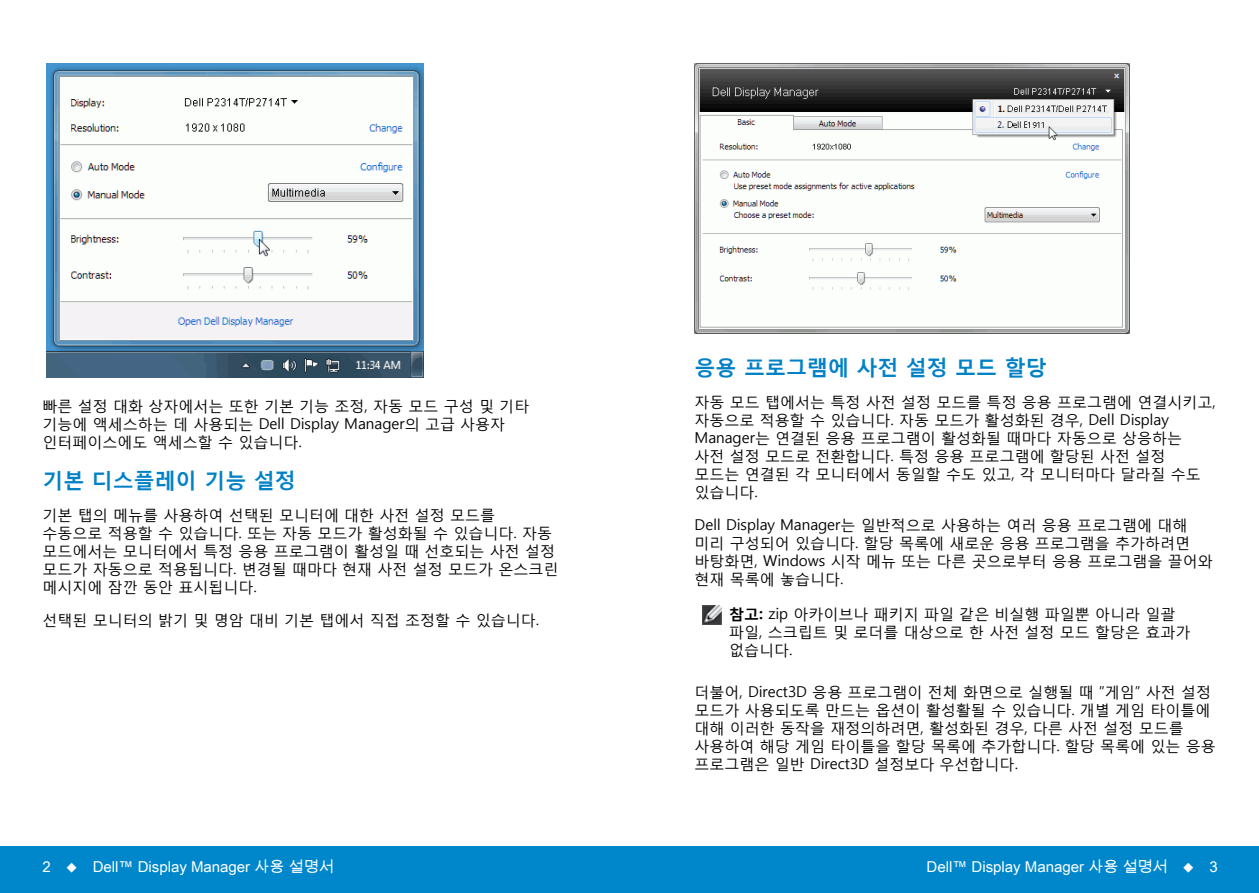
<style>
.page{position:relative;width:1259px;height:893px;background:#fff}
.page>*{position:absolute;margin:0;border:0;box-sizing:border-box;transform-origin:0 0}
.t1{font:700 21px "Malgun Gothic";color:#0081c6}
.t2{font:15px/18px "Malgun Gothic";color:#000}
.t3{font:15px "Arial Unicode MS";color:#fff}
.s1{font-weight:700}
</style>
<div class="page">
<div style="left:0;top:846px;width:629px;height:47px;background:#0087cb"></div>
<div style="left:629px;top:846px;width:630px;height:47px;background:#0087cb"></div>
<img style="left:47px;top:64px;width:376px;height:314px">
<img style="left:694px;top:64px;width:435px;height:270px">
<img style="left:702px;top:606px;width:20px;height:19px">
<p class="t2" style="left:43px;top:396px;width:488px">빠른 설정 대화 상자에서는 또한 기본 기능 조정, 자동 모드 구성 및 기타 기능에 액세스하는 데 사용되는 Dell Display Manager의 고급 사용자 인터페이스에도 액세스할 수 있습니다.</p>
<h1 class="t1" style="left:43px;top:467px;width:255px">기본 디스플레이 기능 설정</h1>
<p class="t2" style="left:43px;top:506px;width:517px">기본 탭의 메뉴를 사용하여 선택된 모니터에 대한 사전 설정 모드를 수동으로 적용할 수 있습니다. 또는 자동 모드가 활성화될 수 있습니다. 자동 모드에서는 모니터에서 특정 응용 프로그램이 활성일 때 선호되는 사전 설정 모드가 자동으로 적용됩니다. 변경될 때마다 현재 사전 설정 모드가 온스크린 메시지에 잠깐 동안 표시됩니다.</p>
<p class="t2" style="left:43px;top:611px;width:498px">선택된 모니터의 밝기 및 명암 대비 기본 탭에서 직접 조정할 수 있습니다.</p>
<h1 class="t1" style="left:694px;top:354px;width:353px">응용 프로그램에 사전 설정 모드 할당</h1>
<p class="t2" style="left:694px;top:393px;width:523px">자동 모드 탭에서는 특정 사전 설정 모드를 특정 응용 프로그램에 연결시키고, 자동으로 적용할 수 있습니다. 자동 모드가 활성화된 경우, Dell Display<br>Manager는 연결된 응용 프로그램이 활성화될 때마다 자동으로 상응하는 사전 설정 모드로 전환합니다. 특정 응용 프로그램에 할당된 사전 설정<br>모드는 연결된 각 모니터에서 동일할 수도 있고, 각 모니터마다 달라질 수도 있습니다.</p>
<p class="t2" style="left:694px;top:516px;width:520px">Dell Display Manager는 일반적으로 사용하는 여러 응용 프로그램에 대해 미리 구성되어 있습니다. 할당 목록에 새로운 응용 프로그램을 추가하려면 바탕화면, Windows 시작 메뉴 또는 다른 곳으로부터 응용 프로그램을 끌어와 현재 목록에 놓습니다.</p>
<p class="t2" style="left:729px;top:605px;width:463px"><span class="s1">참고:</span> zip 아카이브나 패키지 파일 같은 비실행 파일뿐 아니라 일괄 파일, 스크립트 및 로더를 대상으로 한 사전 설정 모드 할당은 효과가 없습니다.</p>
<p class="t2" style="left:694px;top:683px;width:523px">더불어, Direct3D 응용 프로그램이 전체 화면으로 실행될 때 “게임” 사전 설정 모드가 사용되도록 만드는 옵션이 활성활될 수 있습니다. 개별 게임 타이틀에 대해 이러한 동작을 재정의하려면, 활성화된 경우, 다른 사전 설정 모드를 사용하여 해당 게임 타이틀을 할당 목록에 추가합니다. 할당 목록에 있는 응용 프로그램은 일반 Direct3D 설정보다 우선합니다.</p>
<p class="t3" style="left:43px;top:855px;width:293px">2 ◆ Dell™ Display Manager 사용 설명서</p>
<p class="t3" style="left:926px;top:855px;width:293px">Dell™ Display Manager 사용 설명서 ◆ 3</p>
</div>
